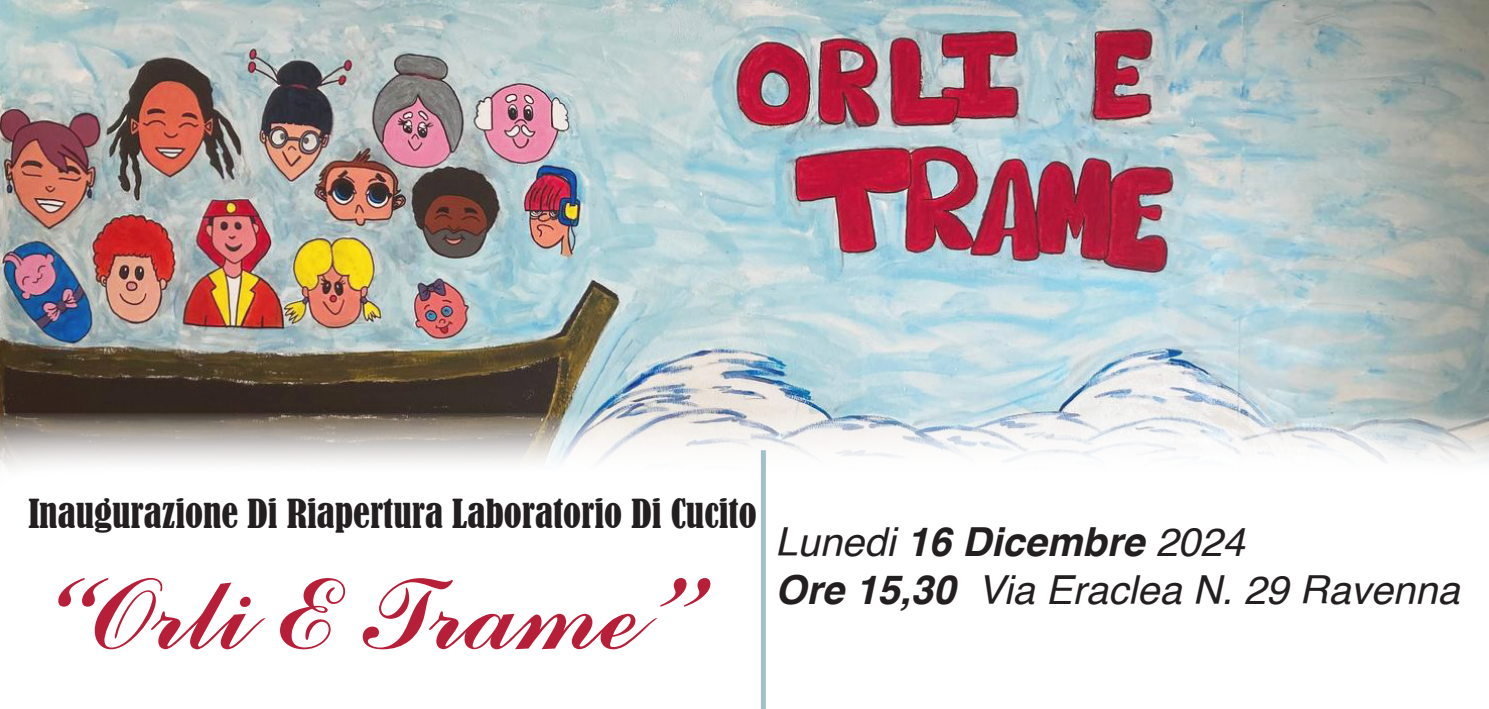
<style>
.page{position:relative;width:1489px;height:709px;background:#fff}
.page>*{position:absolute;margin:0;border:0;box-sizing:border-box;transform-origin:0 0}
.t1{font:112.5px "Commercial Script BT";color:#b71e37}
.t2{font:italic 40px "Helvetica";color:#231f20}
.t3{font:condensed 37.5px "Bernard";color:#231f20}
.s1{font-weight:700}
</style>
<div class="page">
<img style="left:0;top:0;width:1488px;height:413px">
<svg style="left:0;top:413px;width:1488px;height:166px"></svg>
<div style="left:760px;top:450px;width:5px;height:259px;background:#a3c0ca"></div>
<p class="t3" style="left:28px;top:492px;width:729px">Inaugurazione Di Riapertura Laboratorio Di Cucito</p>
<p class="t1" style="left:28px;top:552px;width:665px">“Orli E Trame”</p>
<p class="t2" style="left:775px;top:511px;width:471px">Lunedi <span class="s1">16 Dicembre</span> 2024</p>
<p class="t2" style="left:775px;top:559px;width:686px"><span class="s1">Ore 15,30</span> Via Eraclea N. 29 Ravenna</p>
</div>
